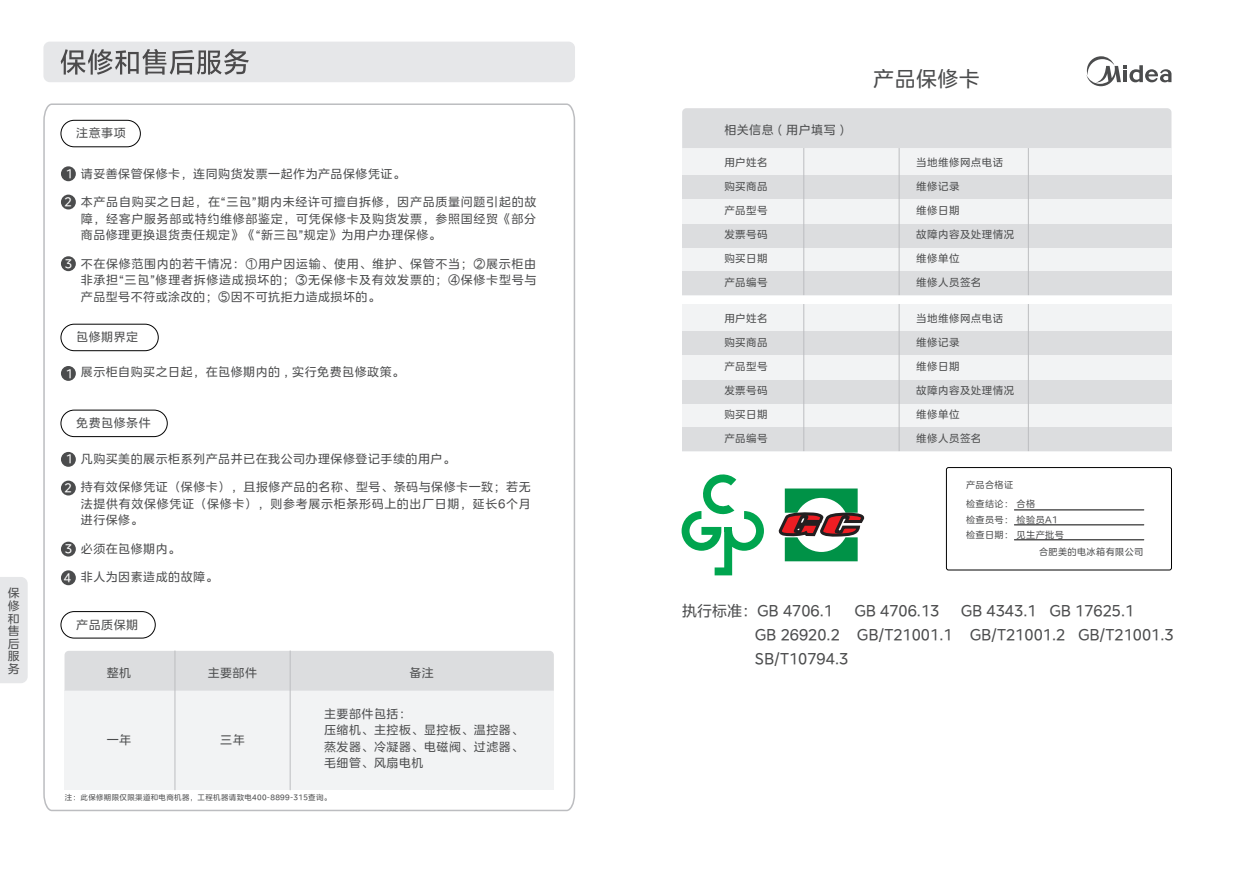
<style>
.page{position:relative;width:1234px;height:893px;background:#fff}
.page>*{position:absolute;margin:0;border:0;box-sizing:border-box;transform-origin:0 0}
.t1{font:21px "MEIDITYPE";letter-spacing:.02em;color:#4b4c4d}
.t2{font:15px/24px "MEIDITYPE";color:#4b4c4d}
.t3{font:12px/16.5px "MEIDITYPE";letter-spacing:.04em;color:#4b4c4d;text-align:justify}
.t4{font:12px "MEIDITYPE";color:#fff}
.t5{font:10.5px "MEIDITYPE";letter-spacing:.04em;color:#4b4c4d}
.t6{font:9.15px/18.9px "MEIDITYPE";letter-spacing:.04em;color:#4b4c4d}
.t7{font:7.5px "MEIDITYPE";letter-spacing:.04em;color:#4b4c4d}
.s1{color:#fff}
</style>
<div class="page">
<svg style="left:43px;top:103px;width:532px;height:708px"></svg>
<div style="left:61px;top:120px;width:79px;height:27px;background:#fff;border-radius:13px"></div>
<div style="left:61px;top:120px;width:79px;height:27px;border:1px solid #030303;border-radius:13px"></div>
<div style="left:61px;top:166px;width:15px;height:15px;background:#4b4c4d;border-radius:50%"></div>
<div style="left:61px;top:195px;width:15px;height:14px;background:#4b4c4d;border-radius:50%"></div>
<div style="left:61px;top:256px;width:15px;height:15px;background:#4b4c4d;border-radius:50%"></div>
<div style="left:43px;top:42px;width:532px;height:40px;background:#e6e7e9;border-radius:6px"></div>
<svg style="left:61px;top:49px;width:188px;height:26px"></svg>
<div style="left:0;top:577px;width:28px;height:106px;background:#e6e7e9"></div>
<svg style="left:1086px;top:56px;width:85px;height:30px"></svg>
<div style="left:682px;top:148px;width:489px;height:147px;background:#f2f3f4"></div>
<div style="left:682px;top:108px;width:489px;height:40px;background:#dcdddf"></div>
<div style="left:682px;top:175px;width:489px;height:24px;background:#dcdddf"></div>
<div style="left:682px;top:224px;width:489px;height:23px;background:#dcdddf"></div>
<div style="left:682px;top:271px;width:489px;height:24px;background:#dcdddf"></div>
<hr style="left:803px;top:148px;width:1px;height:147px;background:#bcbdc0">
<hr style="left:898px;top:148px;width:1px;height:147px;background:#bcbdc0">
<div style="left:682px;top:304px;width:489px;height:147px;background:#f2f3f4"></div>
<div style="left:682px;top:331px;width:489px;height:24px;background:#dcdddf"></div>
<div style="left:682px;top:380px;width:489px;height:23px;background:#dcdddf"></div>
<div style="left:682px;top:427px;width:489px;height:24px;background:#dcdddf"></div>
<hr style="left:803px;top:304px;width:1px;height:147px;background:#bcbdc0">
<hr style="left:898px;top:304px;width:1px;height:147px;background:#bcbdc0">
<hr style="left:1027px;top:148px;width:1px;height:147px;background:#bcbdc0">
<hr style="left:1027px;top:304px;width:1px;height:147px;background:#bcbdc0">
<div style="left:946px;top:467px;width:225px;height:103px;border:1px solid #030303;border-radius:2px"></div>
<hr style="left:1014px;top:510px;width:129px;height:1px;background:#030303">
<hr style="left:1014px;top:525px;width:129px;height:1px;background:#030303">
<hr style="left:1014px;top:540px;width:129px;height:1px;background:#030303">
<svg style="left:778px;top:488px;width:85px;height:73px"></svg>
<svg style="left:681px;top:474px;width:82px;height:101px"></svg>
<p class="t3" style="left:8px;top:587px;width:13px;line-height:12.6px">保修和售后服务</p>
<p class="t3" style="left:76px;top:124px;width:51px">注意事项</p>
<p class="t4" style="left:66px;top:166px;width:9px">1</p>
<p class="t4" style="left:65px;top:194px;width:9px">2</p>
<p class="t4" style="left:65px;top:256px;width:9px">3</p>
<p class="t3" style="left:81px;top:165px;width:326px">请妥善保管保修卡，连同购货发票一起作为产品保修凭证。</p>
<p class="t3" style="left:81px;top:193px;width:457px">本产品自购买之日起，在“三包”期内未经许可擅自拆修，因产品质量问题引起的故障，经客户服务部或特约维修部鉴定，可凭保修卡及购货发票，参照国经贸《部分商品修理更换退货责任规定》《“新三包”规定》为用户办理保修。</p>
<p class="t3" style="left:81px;top:255px;width:457px">不在保修范围内的若干情况：①用户因运输、使用、维护、保管不当；②展示柜由非承担“三包”修理者拆修造成损坏的；③无保修卡及有效发票的；④保修卡型号与产品型号不符或涂改的；⑤因不可抗拒力造成损坏的。</p>
<p class="t3" style="left:76px;top:328px;width:63px">包修期界定</p>
<p class="t3" style="left:66px;top:364px;width:340px"><span class="s1">1</span> 展示柜自购买之日起，在包修期内的 , 实行免费包修政策。</p>
<p class="t3" style="left:76px;top:414px;width:76px">免费包修条件</p>
<p class="t3" style="left:81px;top:450px;width:375px">凡购买美的展示柜系列产品并已在我公司办理保修登记手续的用户。</p>
<p class="t3" style="left:81px;top:479px;width:451px">持有效保修凭证（保修卡），且报修产品的名称、型号、条码与保修卡一致；若无法提供有效保修凭证（保修卡），则参考展示柜条形码上的出厂日期，延长6个月进行保修。</p>
<p class="t3" style="left:81px;top:540px;width:101px">必须在包修期内。</p>
<p class="t3" style="left:81px;top:569px;width:138px">非人为因素造成的故障。</p>
<p class="t4" style="left:66px;top:451px;width:9px">1</p>
<p class="t4" style="left:65px;top:480px;width:9px">2</p>
<p class="t4" style="left:65px;top:541px;width:9px">3</p>
<p class="t4" style="left:64px;top:570px;width:9px">4</p>
<p class="t3" style="left:76px;top:616px;width:63px">产品质保期</p>
<p class="t3" style="left:107px;top:664px;width:26px">整机</p>
<p class="t3" style="left:208px;top:664px;width:51px">主要部件</p>
<p class="t3" style="left:409px;top:664px;width:26px">备注</p>
<p class="t3" style="left:107px;top:732px;width:26px">一年</p>
<p class="t3" style="left:220px;top:732px;width:26px">三年</p>
<p class="t3" style="left:324px;top:705px;width:201px;text-align:left">主要部件包括：<br>压缩机、主控板、显控板、温控器、蒸发器、冷凝器、电磁阀、过滤器、毛细管、风扇电机</p>
<p class="t7" style="left:65px;top:793px;width:268px">注：此保修期限仅限渠道和电商机器，工程机器请致电400-8899-315查询。</p>
<p class="t3" style="left:724px;top:122px;width:121px">相关信息 ( 用户填写 )</p>
<p class="t5" style="left:724px;top:155px;width:45px">用户姓名</p>
<p class="t5" style="left:724px;top:179px;width:45px">购买商品</p>
<p class="t5" style="left:724px;top:203px;width:45px">产品型号</p>
<p class="t5" style="left:724px;top:227px;width:45px">发票号码</p>
<p class="t5" style="left:724px;top:251px;width:45px">购买日期</p>
<p class="t5" style="left:724px;top:275px;width:45px">产品编号</p>
<p class="t5" style="left:724px;top:311px;width:45px">用户姓名</p>
<p class="t5" style="left:724px;top:335px;width:45px">购买商品</p>
<p class="t5" style="left:724px;top:359px;width:45px">产品型号</p>
<p class="t5" style="left:724px;top:383px;width:45px">发票号码</p>
<p class="t5" style="left:724px;top:407px;width:45px">购买日期</p>
<p class="t5" style="left:724px;top:431px;width:45px">产品编号</p>
<h1 class="t1" style="left:873px;top:65px;width:108px">产品保修卡</h1>
<p class="t5" style="left:916px;top:155px;width:88px">当地维修网点电话</p>
<p class="t5" style="left:916px;top:179px;width:45px">维修记录</p>
<p class="t5" style="left:916px;top:203px;width:45px">维修日期</p>
<p class="t5" style="left:916px;top:227px;width:99px">故障内容及处理情况</p>
<p class="t5" style="left:916px;top:251px;width:45px">维修单位</p>
<p class="t5" style="left:916px;top:275px;width:67px">维修人员签名</p>
<p class="t5" style="left:916px;top:311px;width:88px">当地维修网点电话</p>
<p class="t5" style="left:916px;top:335px;width:45px">维修记录</p>
<p class="t5" style="left:916px;top:359px;width:45px">维修日期</p>
<p class="t5" style="left:916px;top:383px;width:99px">故障内容及处理情况</p>
<p class="t5" style="left:916px;top:407px;width:45px">维修单位</p>
<p class="t5" style="left:916px;top:431px;width:67px">维修人员签名</p>
<p class="t6" style="left:965px;top:476px;width:71px">产品合格证<br>检查结论： 合格</p>
<p class="t6" style="left:965px;top:511px;width:99px;line-height:15.3px">检查员号： 检验员A1检查日期： 见生产批号</p>
<p class="t6" style="left:1038px;top:542px;width:106px">合肥美的电冰箱有限公司</p>
<p class="t2" style="left:682px;top:598px;width:152px">执行标准：GB 4706.1</p>
<p class="t2" style="left:854px;top:598px;width:86px">GB 4706.13</p>
<p class="t2" style="left:754px;top:598px;width:420px;text-indent:206px">GB 4343.1 GB 17625.1<br>GB 26920.2 GB/T21001.1 GB/T21001.2 GB/T21001.3<br>SB/T10794.3</p>
</div>
